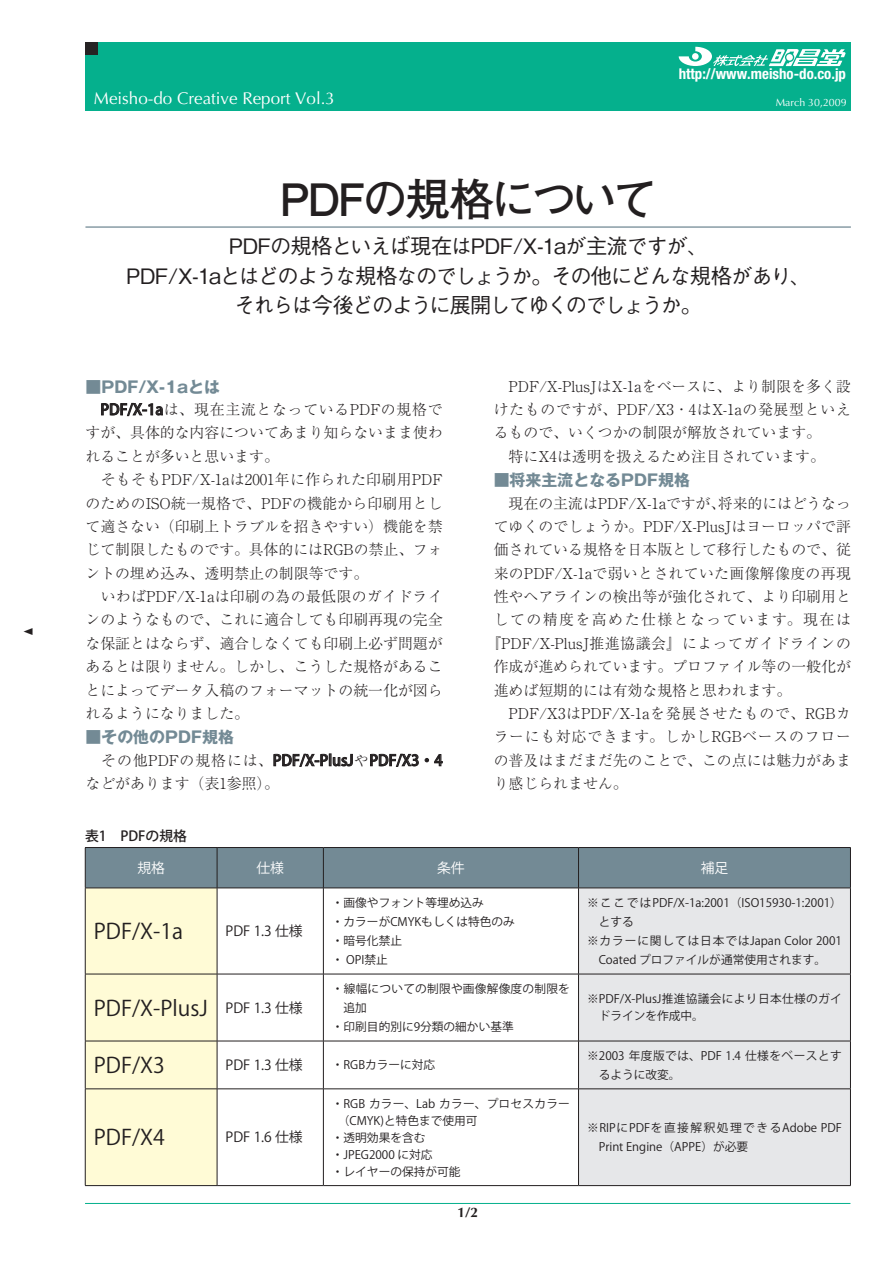
<style>
.page{position:relative;width:893px;height:1263px;background:#fff}
.page>*{position:absolute;margin:0;border:0;box-sizing:border-box;transform-origin:0 0}
.t1{font:700 44.7px "Futo Go B101 Pro";letter-spacing:-.07em;color:#231f20}
.t2{font:500 21.3px/29.7px "Gothic BBB Pro";letter-spacing:-.07em;color:#231f20;text-align:center}
.t3{font:21.3px "Koz Go Std";color:#231f20}
.t4{font:16.95px "Optima";color:#fff}
.t5{font:700 15.9px "Gothic MB101 Pro";color:#738a95}
.t6{font:300 14.85px/23.4px "Ryumin Pro";color:#231f20}
.t7{font:300 14.85px "Ryumin Pro";letter-spacing:.025em;color:#231f20}
.t8{font:500 14.85px "Koz Go Pro";color:#231f20}
.t9{font:300 14.85px "Ryumin Pro";letter-spacing:.035em;color:#231f20}
.t10{font:700 condensed 14.85px "Helvetica Neue";color:#fff}
.t11{font:300 14.85px "Ryumin Pro";letter-spacing:.05em;color:#231f20}
.t12{font:300 14.85px "Ryumin Pro";letter-spacing:.1em;color:#231f20}
.t13{font:13.8px "Koz Go Std";color:#231f20}
.t14{font:500 13.8px "Koz Go Std";color:#231f20}
.t15{font:13.8px "Koz Go Std";color:#fff}
.t16{font:700 13.8px "Optima";color:#231f20}
.t17{font:11.7px/19.2px "Koz Go Std";color:#231f20}
.t18{font:11.7px/17px "Koz Go Std";letter-spacing:.02em;color:#231f20}
.t19{font:11.7px/19.2px "Koz Go Std";letter-spacing:.04em;color:#231f20}
.t20{font:10.65px "Optima";color:#fff}
.s1{font-family:"Koz Go Pro";font-weight:500}
.s2{font-family:"Ryumin Pro";font-weight:300}
.s3{font-size:13.8px}
</style>
<div class="page">
<hr style="left:85px;top:1203px;width:765px;height:1px;background:#05b08d">
<div style="left:85px;top:43px;width:766px;height:68px;background:#05b08d"></div>
<svg style="left:679px;top:47px;width:167px;height:19px"></svg>
<hr style="left:85px;top:226px;width:766px;height:2px;background:#738a95">
<div style="left:85px;top:43px;width:13px;height:12px;background:#262324"></div>
<svg style="left:101px;top:403px;width:62px;height:13px"></svg>
<svg style="left:274px;top:754px;width:79px;height:13px"></svg>
<svg style="left:370px;top:754px;width:49px;height:13px"></svg>
<svg style="left:425px;top:754px;width:18px;height:12px"></svg>
<svg style="left:86px;top:848px;width:764px;height:337px"></svg>
<div style="left:579px;top:889px;width:271px;height:296px;background:#e6e7e9"></div>
<hr style="left:85px;top:847px;width:132px;height:1px;background:#231f20">
<hr style="left:85px;top:848px;width:1px;height:40px;background:#231f20">
<hr style="left:217px;top:847px;width:106px;height:1px;background:#231f20">
<hr style="left:217px;top:848px;width:1px;height:40px;background:#231f20">
<hr style="left:323px;top:847px;width:255px;height:1px;background:#231f20">
<hr style="left:323px;top:848px;width:1px;height:40px;background:#231f20">
<hr style="left:578px;top:847px;width:273px;height:1px;background:#231f20">
<hr style="left:578px;top:848px;width:1px;height:40px;background:#231f20">
<hr style="left:850px;top:848px;width:1px;height:40px;background:#231f20">
<hr style="left:85px;top:888px;width:132px;height:1px;background:#231f20">
<hr style="left:85px;top:888px;width:1px;height:86px;background:#231f20">
<hr style="left:217px;top:888px;width:106px;height:1px;background:#231f20">
<hr style="left:217px;top:888px;width:1px;height:86px;background:#231f20">
<hr style="left:323px;top:888px;width:255px;height:1px;background:#231f20">
<hr style="left:323px;top:888px;width:1px;height:86px;background:#231f20">
<hr style="left:578px;top:888px;width:273px;height:1px;background:#231f20">
<hr style="left:578px;top:888px;width:1px;height:86px;background:#231f20">
<hr style="left:850px;top:888px;width:1px;height:86px;background:#231f20">
<hr style="left:85px;top:974px;width:132px;height:1px;background:#231f20">
<hr style="left:85px;top:974px;width:1px;height:67px;background:#231f20">
<hr style="left:217px;top:974px;width:106px;height:1px;background:#231f20">
<hr style="left:217px;top:974px;width:1px;height:67px;background:#231f20">
<hr style="left:323px;top:974px;width:255px;height:1px;background:#231f20">
<hr style="left:323px;top:974px;width:1px;height:67px;background:#231f20">
<hr style="left:578px;top:974px;width:273px;height:1px;background:#231f20">
<hr style="left:578px;top:974px;width:1px;height:67px;background:#231f20">
<hr style="left:850px;top:974px;width:1px;height:67px;background:#231f20">
<hr style="left:85px;top:1041px;width:132px;height:1px;background:#231f20">
<hr style="left:85px;top:1041px;width:1px;height:48px;background:#231f20">
<hr style="left:217px;top:1041px;width:106px;height:1px;background:#231f20">
<hr style="left:217px;top:1041px;width:1px;height:48px;background:#231f20">
<hr style="left:323px;top:1041px;width:255px;height:1px;background:#231f20">
<hr style="left:323px;top:1041px;width:1px;height:48px;background:#231f20">
<hr style="left:578px;top:1041px;width:273px;height:1px;background:#231f20">
<hr style="left:578px;top:1041px;width:1px;height:48px;background:#231f20">
<hr style="left:850px;top:1041px;width:1px;height:48px;background:#231f20">
<hr style="left:85px;top:1088px;width:132px;height:1px;background:#231f20">
<hr style="left:85px;top:1089px;width:1px;height:96px;background:#231f20">
<hr style="left:217px;top:1088px;width:106px;height:1px;background:#231f20">
<hr style="left:217px;top:1089px;width:1px;height:96px;background:#231f20">
<hr style="left:323px;top:1088px;width:255px;height:1px;background:#231f20">
<hr style="left:323px;top:1089px;width:1px;height:96px;background:#231f20">
<hr style="left:578px;top:1088px;width:273px;height:1px;background:#231f20">
<hr style="left:578px;top:1089px;width:1px;height:96px;background:#231f20">
<hr style="left:850px;top:1089px;width:1px;height:96px;background:#231f20">
<hr style="left:85px;top:1185px;width:132px;height:1px;background:#231f20">
<hr style="left:217px;top:1185px;width:106px;height:1px;background:#231f20">
<hr style="left:323px;top:1185px;width:255px;height:1px;background:#231f20">
<hr style="left:578px;top:1185px;width:273px;height:1px;background:#231f20">
<p class="t13" style="left:20px;top:635px;width:8px;rotate:-90deg">▲</p>
<p class="t10" style="left:679px;top:65px;width:169px">http://www.meisho-do.co.jp</p>
<p class="t4" style="left:94px;top:88px;width:243px">Meisho-do Creative Report Vol.3</p>
<p class="t20" style="left:776px;top:96px;width:72px">March 30,2009</p>
<h1 class="t1" style="left:279px;top:163px;width:380px">PDFの規格について</h1>
<h2 class="t2" style="left:126px;top:228px;width:686px">PDFの規格といえば現在はPDF/X-1aが主流ですが、<br>PDF/X-1aとはどのような規格なのでしょうか。その他にどんな規格があり、それらは今後どのように展開してゆくのでしょうか。</h2>
<p class="t6" style="left:494px;top:373px;width:359px">　PDF/X-PlusJはX-1aをベースに、より制限を多く設けたものですが、PDF/X3・4はX-1aの発展型といえるもので、いくつかの制限が解放されています。<br>　特にX4は透明を扱えるため注目されています。</p>
<p class="t5" style="left:494px;top:467px;width:198px">■将来主流となるPDF規格</p>
<p class="t6" style="left:494px;top:490px;width:359px">　現在の主流はPDF/X-1aですが、将来的にはどうなっ</p>
<p class="t6" style="left:494px;top:513px;width:359px">てゆくのでしょうか。PDF/X-PlusJはヨーロッパで評</p>
<p class="t6" style="left:494px;top:537px;width:359px">価されている規格を日本版として移行したもので、従</p>
<p class="t7" style="left:494px;top:561px;width:359px">来のPDF/X-1aで弱いとされていた画像解像度の再現</p>
<p class="t6" style="left:494px;top:584px;width:359px">性やヘアラインの検出等が強化されて、より印刷用と</p>
<p class="t12" style="left:494px;top:608px;width:359px">しての精度を高めた仕様となっています。現在は</p>
<p class="t9" style="left:486px;top:632px;width:366px">『PDF/X-PlusJ推進協議会』によってガイドラインの</p>
<p class="t6" style="left:494px;top:654px;width:359px">作成が進められています。プロファイル等の一般化が</p>
<p class="t6" style="left:494px;top:677px;width:299px">進めば短期的には有効な規格と思われます。</p>
<p class="t7" style="left:494px;top:702px;width:359px">　PDF/X3はPDF/X-1aを発展させたもので、RGBカ</p>
<p class="t11" style="left:494px;top:725px;width:359px">ラーにも対応できます。しかしRGBベースのフロー</p>
<p class="t6" style="left:494px;top:747px;width:359px">の普及はまだまだ先のことで、この点には魅力があま</p>
<p class="t6" style="left:494px;top:771px;width:135px">り感じられません。</p>
<p class="t5" style="left:85px;top:373px;width:136px">■PDF/X-1aとは</p>
<p class="t6" style="left:85px;top:396px;width:359px;text-indent:15px"><span class="s1">PDF/X-1a</span>は、現在主流となっているPDFの規格ですが、具体的な内容についてあまり知らないまま使われることが多いと思います。<br>　そもそもPDF/X-1aは2001年に作られた印刷用PDFのためのISO統一規格で、PDFの機能から印刷用として適さない（印刷上トラブルを招きやすい）機能を禁じて制限したものです。具体的にはRGBの禁止、フォントの埋め込み、透明禁止の制限等です。<br>　いわばPDF/X-1aは印刷の為の最低限のガイドラインのようなもので、これに適合しても印刷再現の完全な保証とはならず、適合しなくても印刷上必ず問題があるとは限りません。しかし、こうした規格があることによってデータ入稿のフォーマットの統一化が図られるようになりました。</p>
<p class="t5" style="left:85px;top:724px;width:150px">■その他のPDF規格</p>
<p class="t8" style="left:85px;top:751px;width:359px"><span class="s2">　その他PDFの規格には、</span>PDF/X-PlusJ<span class="s2">や</span>PDF/X3・4</p>
<p class="t6" style="left:85px;top:771px;width:195px">などがあります（表1参照）。</p>
<p class="t14" style="left:85px;top:828px;width:104px">表1　PDFの規格</p>
<p class="t15" style="left:137px;top:859px;width:29px">規格</p>
<p class="t15" style="left:256px;top:859px;width:29px">仕様</p>
<p class="t15" style="left:437px;top:859px;width:29px">条件</p>
<p class="t15" style="left:701px;top:859px;width:29px">補足</p>
<h2 class="t3" style="left:94px;top:918px;width:91px">PDF/X-1a</h2>
<p class="t13" style="left:226px;top:922px;width:79px">PDF 1.3 仕様</p>
<h2 class="t3" style="left:94px;top:994px;width:211px">PDF/X-PlusJ <span class="s3">PDF 1.3 仕様</span></h2>
<p class="t17" style="left:332px;top:893px;width:184px">・画像やフォント等埋め込み<br>・カラーがCMYKもしくは特色のみ・暗号化禁止<br>・ OPI禁止</p>
<p class="t17" style="left:587px;top:893px;width:256px">※ ここではPDF/X-1a:2001（ISO15930-1:2001）</p>
<p class="t17" style="left:599px;top:912px;width:37px">とする</p>
<p class="t19" style="left:587px;top:931px;width:256px">※カラーに関しては日本ではJapan Color 2001</p>
<p class="t17" style="left:599px;top:951px;width:229px">Coated プロファイルが通常使用されます。</p>
<p class="t18" style="left:332px;top:980px;width:240px">・線幅についての制限や画像解像度の制限を</p>
<p class="t17" style="left:344px;top:998px;width:25px">追加</p>
<p class="t17" style="left:332px;top:1018px;width:183px">・印刷目的別に9分類の細かい基準</p>
<p class="t18" style="left:599px;top:991px;width:245px;text-indent:-12px">※PDF/X-PlusJ推進協議会により日本仕様のガイドラインを作成中。</p>
<h2 class="t3" style="left:94px;top:1052px;width:73px">PDF/X3</h2>
<p class="t13" style="left:226px;top:1056px;width:79px">PDF 1.3 仕様</p>
<p class="t17" style="left:332px;top:1056px;width:105px">・RGBカラーに対応</p>
<p class="t19" style="left:599px;top:1046px;width:245px;text-indent:-12px">※2003 年度版では、PDF 1.4 仕様をベースとするように改変。</p>
<h2 class="t3" style="left:94px;top:1124px;width:73px">PDF/X4</h2>
<p class="t13" style="left:226px;top:1129px;width:79px">PDF 1.6 仕様</p>
<p class="t18" style="left:332px;top:1095px;width:240px">・RGB カラー、Lab カラー、プロセスカラー</p>
<p class="t17" style="left:338px;top:1111px;width:141px">（CMYK)と特色まで使用可</p>
<p class="t17" style="left:332px;top:1128px;width:95px">・透明効果を含む</p>
<p class="t17" style="left:332px;top:1145px;width:102px">・JPEG2000 に対応</p>
<p class="t17" style="left:332px;top:1162px;width:130px">・レイヤーの保持が可能</p>
<p class="t16" style="left:457px;top:1204px;width:22px">1/2</p>
<p class="t17" style="left:599px;top:1119px;width:245px;text-indent:-12px">※RIPにPDFを直接解釈処理できるAdobe PDF<br>Print Engine（APPE）が必要</p>
</div>
